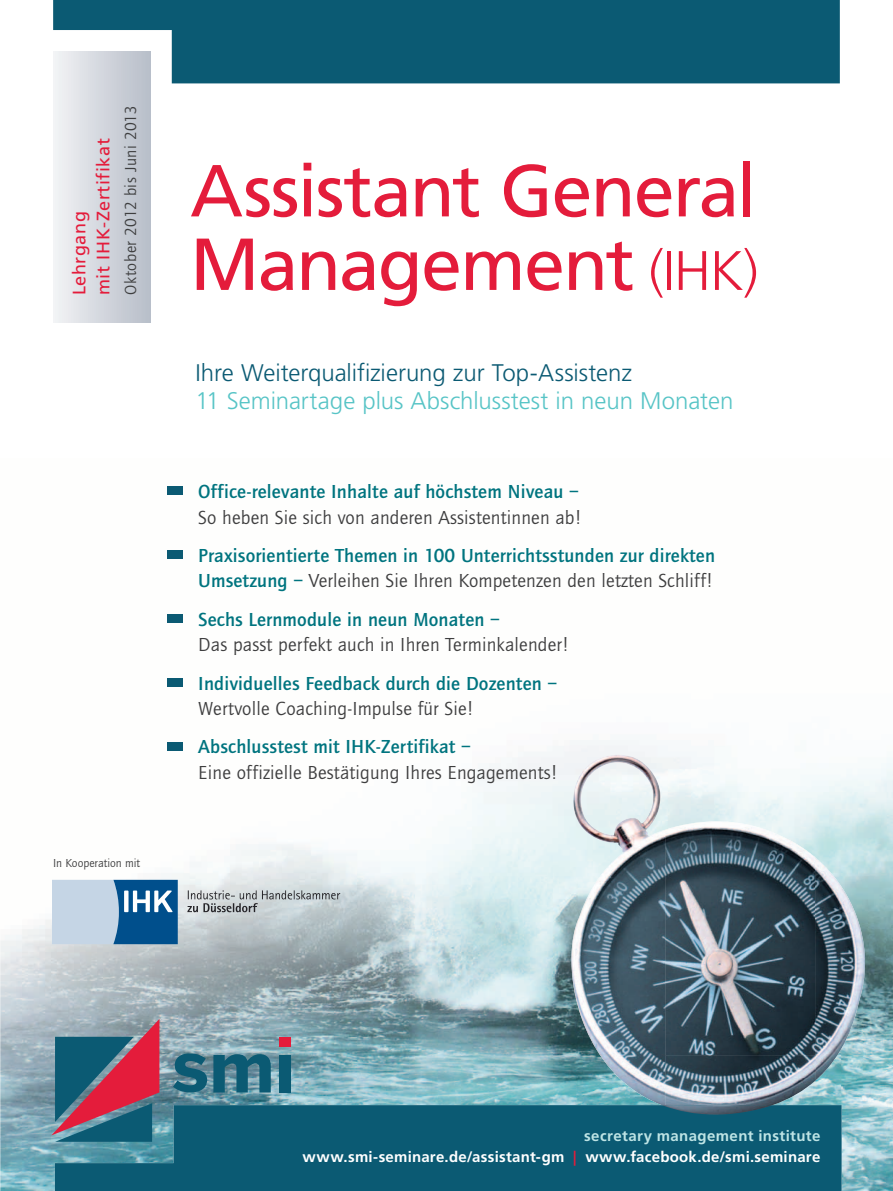
<style>
.page{position:relative;width:893px;height:1191px;background:#fff}
.page>*{position:absolute;margin:0;border:0;box-sizing:border-box;transform-origin:0 0}
.t1{font:73.5px "Frutiger LT";letter-spacing:-.025em;color:#e41c3b}
.t2{font:300 24px "Frutiger LT";color:#57c4c6}
.t3{font:300 24px "Frutiger LT";letter-spacing:-.005em;color:#0b5a73}
.t4{font:500 19.5px/25.5px "Quay Sans EF";letter-spacing:.01em;color:#00747f}
.t5{font:19.5px "Quay Sans EF";letter-spacing:.01em;color:#3e3e3f}
.t6{font:18px/24px "Frutiger LT";letter-spacing:.03em;color:#e41c3b}
.t7{font:16.5px "Quay Sans EF";letter-spacing:.025em;color:#3e3e3f}
.t8{font:700 15px/21px "Frutiger LT";letter-spacing:.02em;color:#fff;text-align:right}
.t9{font:12px "Quay Sans EF";color:#3e3e3f}
.s1{font-weight:300;font-size:55.5px}
.s2{font-weight:400;color:#3e3e3f}
.s3{color:#bee4e5}
.s4{color:#e41c3b}
</style>
<div class="page">
<img style="left:0;top:486px;width:472px;height:652px">
<img style="left:472px;top:876px;width:95px;height:229px">
<img style="left:841px;top:929px;width:52px;height:262px">
<img style="left:815px;top:1081px;width:26px;height:24px">
<img style="left:0;top:1138px;width:55px;height:53px">
<div style="left:55px;top:1105px;width:787px;height:86px;background:#0b5a73"></div>
<svg style="left:51px;top:1019px;width:108px;height:122px"></svg>
<div style="left:279px;top:1037px;width:12px;height:9px;background:#e41c3b"></div>
<svg style="left:173px;top:1053px;width:34px;height:39px"></svg>
<svg style="left:213px;top:1054px;width:58px;height:38px"></svg>
<div style="left:279px;top:1055px;width:12px;height:37px;background:#0b5a73"></div>
<svg style="left:187px;top:890px;width:153px;height:22px"></svg>
<svg style="left:53px;top:879px;width:125px;height:65px"></svg>
<div style="left:53px;top:0;width:787px;height:83px;background:#0b5a73"></div>
<div style="left:53px;top:51px;width:97px;height:271px;background:linear-gradient(to right,#f2f3f5,#b7bdc8)"></div>
<img style="left:567px;top:755px;width:99px;height:350px">
<img style="left:665px;top:821px;width:150px;height:284px">
<img style="left:815px;top:857px;width:50px;height:224px">
<img style="left:662px;top:1105px;width:111px;height:9px">
<div style="left:168px;top:487px;width:15px;height:8px;background:#0b5a73"></div>
<div style="left:168px;top:550px;width:15px;height:9px;background:#0b5a73"></div>
<div style="left:168px;top:614px;width:15px;height:9px;background:#0b5a73"></div>
<div style="left:168px;top:678px;width:15px;height:8px;background:#0b5a73"></div>
<div style="left:168px;top:742px;width:15px;height:8px;background:#0b5a73"></div>
<p class="t6" style="left:67px;top:295px;width:158px;rotate:-90deg">Lehrgang<br>mit IHK-Zertifikat</p>
<p class="t7" style="left:122px;top:295px;width:191px;rotate:-90deg">Oktober 2012 bis Juni 2013</p>
<p class="t9" style="left:53px;top:856px;width:89px">In Kooperation mit</p>
<h1 class="t1" style="left:190px;top:148px;width:568px">Assistant General</h1>
<h1 class="t1" style="left:190px;top:221px;width:570px">Management <span class="s1">(IHK)</span></h1>
<p class="t3" style="left:195px;top:359px;width:438px">Ihre Weiterqualifizierung zur Top-Assistenz</p>
<p class="t2" style="left:195px;top:387px;width:539px">11 Seminartage plus Abschlusstest in neun Monaten</p>
<p class="t4" style="left:198px;top:479px;width:382px">Office-relevante Inhalte auf höchstem Niveau –</p>
<p class="t5" style="left:198px;top:506px;width:385px">So heben Sie sich von anderen Assistentinnen ab!</p>
<p class="t4" style="left:198px;top:543px;width:518px">Praxisorientierte Themen in 100 Unterrichtsstunden zur direkten<br>Umsetzung – <span class="s2">Verleihen Sie Ihren Kompetenzen den letzten Schliff!</span></p>
<p class="t4" style="left:198px;top:606px;width:303px">Sechs Lernmodule in neun Monaten –</p>
<p class="t5" style="left:198px;top:634px;width:372px">Das passt perfekt auch in Ihren Terminkalender!</p>
<p class="t4" style="left:198px;top:670px;width:361px">Individuelles Feedback durch die Dozenten –</p>
<p class="t5" style="left:198px;top:698px;width:277px">Wertvolle Coaching-Impulse für Sie!</p>
<p class="t4" style="left:198px;top:734px;width:274px">Abschlusstest mit IHK-Zertifikat –</p>
<p class="t5" style="left:198px;top:761px;width:361px">Eine offizielle Bestätigung Ihres Engagements!</p>
<p class="t8" style="left:302px;top:1125px;width:519px"><span class="s3">secretary management institute<br></span>www.smi-seminare.de/assistant-gm <span class="s4">|</span> www.facebook.de/smi.seminare</p>
</div>
